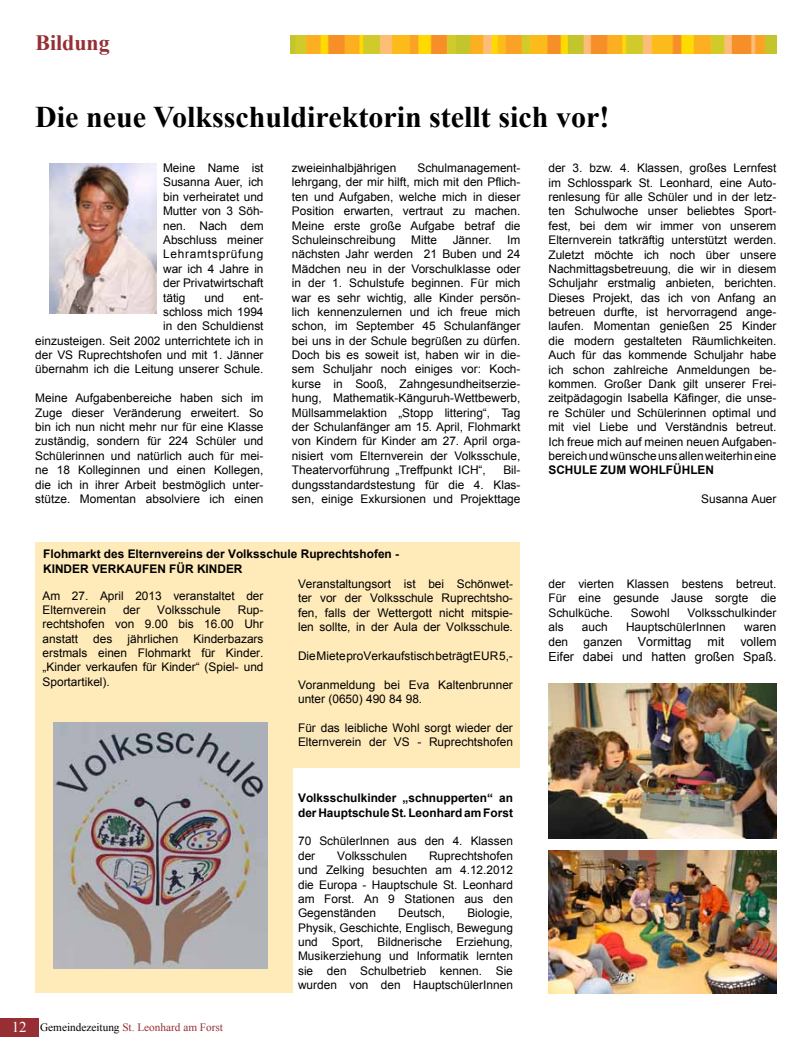
<style>
.page{position:relative;width:812px;height:1053px;background:#fff}
.page>*{position:absolute;margin:0;border:0;box-sizing:border-box;transform-origin:0 0}
.t1{font:700 30px "Times New Roman";color:#000}
.t2{font:700 21.88px "Times New Roman";color:#962e34}
.t3{font:12.5px/15px "Arial";color:#000;text-align:right}
.t4{font:11.88px/14.4px "Arial";color:#000;text-align:justify}
.t5{font:700 11.88px/14.4px "Arial";color:#000}
.t6{font:11.25px "Times New Roman";color:#962e34}
.s1{font-size:15px;color:#fff}
.s2{color:#000}
.s3{font-size:11.88px}
</style>
<div class="page">
<div style="left:0;top:1017px;width:38px;height:19px;background:#962e34"></div>
<img style="left:290px;top:35px;width:486px;height:18px">
<div style="left:35px;top:767px;width:257px;height:225px;background:#ffeab9"></div>
<div style="left:35px;top:542px;width:485px;height:225px;background:#ffeab9"></div>
<img style="left:548px;top:850px;width:228px;height:143px">
<img style="left:548px;top:683px;width:228px;height:155px">
<img style="left:49px;top:163px;width:107px;height:150px">
<img style="left:53px;top:722px;width:215px;height:245px">
<h2 class="t2" style="left:35px;top:28px;width:76px">Bildung</h2>
<h1 class="t1" style="left:35px;top:96px;width:575px">Die neue Volksschuldirektorin stellt sich vor!</h1>
<p class="t4" style="left:163px;top:161px;width:102px">Meine Name ist Susanna Auer, ich bin verheiratet und Mutter von 3 Söh&shy;nen. Nach dem Abschluss meiner Lehramtsprüfung war ich 4 Jahre in der Privatwirtschaft tätig</p>
<p class="t4" style="left:292px;top:161px;width:230px;text-indent:125px">Schulmanagement&shy;lehrgang, der mir hilft, mich mit den Pflich&shy;ten und Aufgaben, welche mich in dieser Position erwarten, vertraut zu machen.<br>Meine erste große Aufgabe betraf die Schuleinschreibung</p>
<p class="t4" style="left:292px;top:161px;width:106px">zweieinhalbjährigen</p>
<p class="t4" style="left:548px;top:161px;width:229px">der 3. bzw. 4. Klassen, großes Lernfest im Schlosspark St. Leonhard, eine Auto&shy;renlesung für alle Schüler und in der letz&shy;ten Schulwoche unser beliebtes Sport&shy;fest, bei dem wir immer von unserem Elternverein tatkräftig unterstützt werden.<br>Zuletzt möchte ich noch über unsere Nachmittagsbetreuung, die wir in diesem Schuljahr erstmalig anbieten, berichten.<br>Dieses Projekt, das ich von Anfang an betreuen durfte, ist hervorragend ange&shy;laufen. Momentan genießen 25 Kinder die modern gestalteten Räumlichkeiten.<br>Auch für das kommende Schuljahr habe ich schon zahlreiche Anmeldungen be&shy;kommen. Großer Dank gilt unserer Frei&shy;zeitpädagogin Isabella Käfinger, die unse&shy;re Schüler und Schülerinnen optimal und mit viel Liebe und Verständnis betreut.<br>Ich freue mich auf meinen neuen Aufgaben&shy;bereich und wünsche uns allen weiterhin eine</p>
<p class="t5" style="left:548px;top:463px;width:167px">SCHULE ZUM WOHLFÜHLEN</p>
<p class="t4" style="left:701px;top:492px;width:77px">Susanna Auer</p>
<p class="t4" style="left:411px;top:233px;width:27px">Mitte</p>
<p class="t4" style="left:452px;top:233px;width:40px">Jänner.</p>
<p class="t4" style="left:292px;top:233px;width:230px;text-indent:215px">Im nächsten Jahr werden 21 Buben und 24<br>Mädchen neu in der Vorschulklasse oder in der 1. Schulstufe beginnen. Für mich war es sehr wichtig, alle Kinder persön&shy;lich kennenzulernen und ich freue mich schon, im September 45 Schulanfänger bei uns in der Schule begrüßen zu dürfen.<br>Doch bis es soweit ist, haben wir in die&shy;sem Schuljahr noch einiges vor: Koch&shy;kurse in Sooß, Zahngesundheitserzie&shy;hung, Mathematik-Känguruh-Wettbewerb, Müllsammelaktion „Stopp littering“, Tag der Schulanfänger am 15. April, Flohmarkt von Kindern für Kinder am 27. April orga&shy;nisiert vom Elternverein der Volksschule, Theatervorführung „Treffpunkt ICH“,</p>
<p class="t4" style="left:204px;top:290px;width:21px">und</p>
<p class="t4" style="left:35px;top:290px;width:230px;text-align:right">ent-<br>schloss mich 1994<br>in den Schuldienst<br>einzusteigen. Seit 2002 unterrichtete ich in der VS Ruprechtshofen und mit 1. Jänner übernahm ich die Leitung unserer Schule.</p>
<p class="t4" style="left:35px;top:391px;width:230px">Meine Aufgabenbereiche haben sich im Zuge dieser Veränderung erweitert. So bin ich nun nicht mehr nur für eine Klasse zuständig, sondern für 224 Schüler und Schülerinnen und natürlich auch für mei&shy;ne 18 Kolleginnen und einen Kollegen, die ich in ihrer Arbeit bestmöglich unter&shy;stütze. Momentan absolviere ich einen</p>
<p class="t4" style="left:292px;top:463px;width:230px;text-indent:211px">Bil&shy;dungsstandardstestung für die 4. Klas&shy;sen, einige Exkursionen und Projekttage</p>
<p class="t5" style="left:43px;top:547px;width:357px">Flohmarkt des Elternvereins der Volksschule Ruprechtshofen -<br>KINDER VERKAUFEN FÜR KINDER</p>
<p class="t4" style="left:43px;top:588px;width:222px">Am 27. April 2013 veranstaltet der<br>Elternverein</p>
<p class="t4" style="left:43px;top:602px;width:222px;text-indent:195px">Rup&shy;rechtshofen von 9.00 bis 16.00 Uhr anstatt</p>
<p class="t4" style="left:123px;top:602px;width:19px">der</p>
<p class="t4" style="left:157px;top:602px;width:65px">Volksschule</p>
<p class="t4" style="left:93px;top:631px;width:21px">des</p>
<p class="t4" style="left:127px;top:631px;width:52px">jährlichen</p>
<p class="t4" style="left:43px;top:631px;width:222px;text-indent:151px">Kinderbazars erstmals einen Flohmarkt für Kinder. „Kinder verkaufen für Kinder“ (Spiel- und Sportartikel).</p>
<p class="t6" style="left:12px;top:1019px;width:213px"><span class="s1">12</span> <span class="s2">Gemeindezeitung</span> St. Leonhard am Forst</p>
<p class="t4" style="left:298px;top:576px;width:216px">Veranstaltungsort ist bei Schönwet&shy;ter vor der Volksschule Ruprechtsho&shy;fen, falls der Wettergott nicht mitspie&shy;len sollte, in der Aula der Volksschule.</p>
<p class="t4" style="left:298px;top:648px;width:216px">Die Miete proVerkaufstisch beträgt EUR 5,-</p>
<p class="t4" style="left:298px;top:677px;width:216px">Voranmeldung bei Eva Kaltenbrunner unter (0650) 490 84 98.</p>
<p class="t4" style="left:298px;top:720px;width:216px">Für das leibliche Wohl sorgt wieder der<br>Elternverein der VS - Ruprechtshofen</p>
<p class="t5" style="left:298px;top:791px;width:216px">Volksschulkinder „schnupperten“ an der Hauptschule St. Leonhard am Forst</p>
<p class="t4" style="left:298px;top:834px;width:216px">70 SchülerInnen aus den 4. Klassen der</p>
<p class="t4" style="left:298px;top:848px;width:216px;text-indent:131px">Ruprechtshofen und Zelking besuchten am 4.12.2012 die Europa - Hauptschule St. Leonhard am Forst. An 9 Stationen aus den Gegenständen</p>
<p class="t4" style="left:337px;top:848px;width:71px">Volksschulen</p>
<p class="t4" style="left:298px;top:906px;width:216px;text-indent:169px">Biologie, Physik, Geschichte, Englisch, Bewegung und Sport, Bildnerische Erziehung, Musikerziehung und Informatik lernten sie den Schulbetrieb kennen. Sie wurden von den HauptschülerInnen</p>
<p class="t4" style="left:398px;top:906px;width:48px">Deutsch,</p>
<p class="t4" style="left:548px;top:576px;width:229px">der vierten Klassen bestens betreut.<br>Für eine gesunde Jause sorgte die Schulküche.</p>
<p class="t4" style="left:630px;top:605px;width:40px">Sowohl</p>
<p class="t4" style="left:687px;top:605px;width:91px">Volksschulkinder</p>
<p class="t4" style="left:548px;top:619px;width:17px">als</p>
<p class="t4" style="left:582px;top:619px;width:27px">auch</p>
<p class="t4" style="left:626px;top:619px;width:101px">HauptschülerInnen</p>
<p class="t4" style="left:744px;top:619px;width:34px">waren</p>
<p class="t4" style="left:548px;top:634px;width:21px">den</p>
<p class="t3" style="left:583px;top:634px;width:109px"><span class="s3">ganzen</span> Vormittag</p>
<p class="t3" style="left:707px;top:634px;width:18px">mit</p>
<p class="t3" style="left:548px;top:634px;width:229px">vollem<br>Eifer dabei und hatten großen Spaß.</p>
</div>
